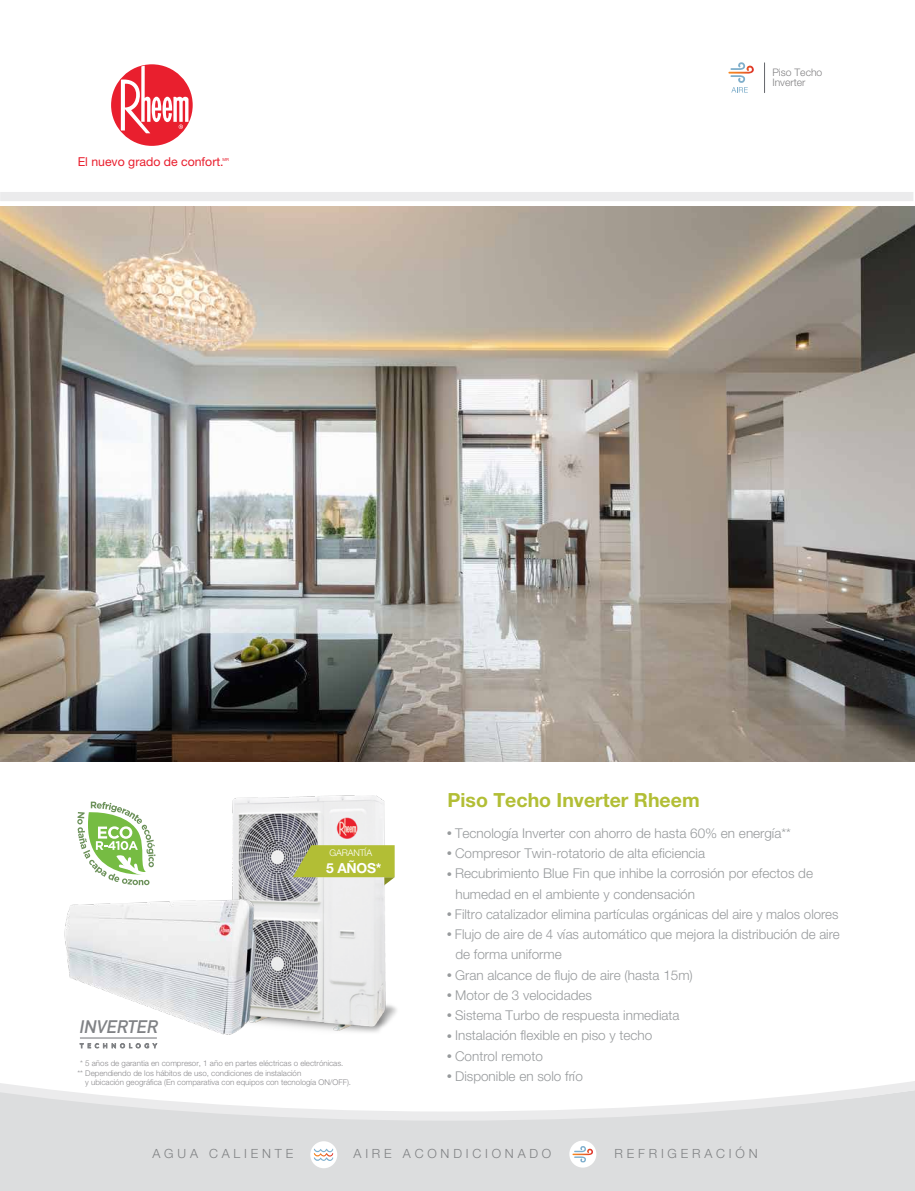
<style>
.page{position:relative;width:915px;height:1191px;background:#fff}
.page>*{position:absolute;margin:0;border:0;box-sizing:border-box;transform-origin:0 0}
.t1{font:700 19.5px "Helvetica Neue LT Std";color:#b2be35}
.t2{font:italic 17.85px "DIN Mittelschrift";color:#808285}
.t3{font:700 13.8px "Rheem Sans";color:#fff}
.t4{font:300 13.5px/20.2px "Rheem Sans";color:#979a9c}
.t5{font:300 12.6px "Helvetica Neue LT Std";letter-spacing:.3em;color:#808284}
.t6{font:12.3px "Helvetica Neue LT Std";color:#e91f2e}
.t7{font:300 10.35px/10.6px "Helvetica Neue LT Std";color:#818082}
.t8{font:300 9.15px "Rheem Sans";letter-spacing:-.02em;color:#fff}
.t9{font:300 7.95px/9.6px "Helvetica Neue LT Std";color:#8b8a8d}
.t10{font:4.2px "Helvetica Neue LT Std";color:#e91f2e}
.s1{font-size:10.5px}
</style>
<div class="page">
<img style="left:232px;top:795px;width:165px;height:238px">
<img style="left:0;top:207px;width:914px;height:554px">
<svg style="left:111px;top:64px;width:82px;height:82px"></svg>
<svg style="left:121px;top:66px;width:67px;height:67px"></svg>
<div style="left:0;top:192px;width:913px;height:9px;background:#ebebec"></div>
<div style="left:0;top:1125px;width:914px;height:66px;background:#dcddde"></div>
<svg style="left:0;top:1081px;width:914px;height:44px"></svg>
<div style="left:569px;top:1140px;width:27px;height:27px;background:#fff;border-radius:50%"></div>
<svg style="left:572px;top:1146px;width:21px;height:16px"></svg>
<div style="left:310px;top:1141px;width:27px;height:27px;background:#fff;border-radius:50%"></div>
<svg style="left:313px;top:1148px;width:20px;height:13px"></svg>
<img style="left:64px;top:872px;width:229px;height:177px">
<svg style="left:293px;top:845px;width:101px;height:40px;background:#b7c05c"></svg>
<svg style="left:77px;top:801px;width:78px;height:84px"></svg>
<hr style="left:764px;top:63px;width:1px;height:30px;background:#63656a">
<svg style="left:728px;top:62px;width:26px;height:31px"></svg>
<svg style="left:80px;top:1043px;width:77px;height:5px"></svg>
<hr style="left:80px;top:1037px;width:77px;height:1px;background:#808285">
<p class="t6" style="left:78px;top:155px;width:147px">El nuevo grado de confort.</p>
<p class="t10" style="left:222px;top:157px;width:8px">MR</p>
<p class="t7" style="left:772px;top:67px;width:51px">Piso Techo<br>Inverter</p>
<p class="t8" style="left:329px;top:847px;width:44px">GARANTÍA</p>
<p class="t3" style="left:326px;top:859px;width:57px">5 AÑOS*</p>
<h2 class="t2" style="left:79px;top:1016px;width:84px">INVERTER</h2>
<p class="t9" style="left:77px;top:1058px;width:267px;text-indent:3px">* 5 años de garantia en compresor, 1 año en partes eléctricas o electrónicas. ** Dependiendo de los hábitos de uso, condiciones de instalación</p>
<p class="t9" style="left:85px;top:1077px;width:267px">y ubicación geográfica (En comparativa con equipos con tecnología ON/OFF).</p>
<h1 class="t1" style="left:447px;top:788px;width:254px">Piso Techo Inverter Rheem</h1>
<p class="t4" style="left:447px;top:822px;width:345px"><span class="s1">•</span> Tecnología Inverter con ahorro de hasta 60% en energía**</p>
<p class="t4" style="left:447px;top:843px;width:260px"><span class="s1">•</span> Compresor Twin-rotatorio de alta eficiencia</p>
<p class="t4" style="left:455px;top:863px;width:359px;text-indent:-9px"><span class="s1">•</span> Recubrimiento Blue Fin que inhibe la corrosión por efectos de humedad en el ambiente y condensación</p>
<p class="t4" style="left:447px;top:903px;width:393px"><span class="s1">•</span> Filtro catalizador elimina partículas orgánicas del aire y malos olores</p>
<p class="t4" style="left:455px;top:924px;width:386px;text-indent:-9px"><span class="s1">•</span> Flujo de aire de 4 vías automático que mejora la distribución de aire de forma uniforme</p>
<p class="t4" style="left:447px;top:964px;width:247px"><span class="s1">•</span> Gran alcance de flujo de aire (hasta 15m)</p>
<p class="t4" style="left:447px;top:984px;width:146px"><span class="s1">•</span> Motor de 3 velocidades</p>
<p class="t4" style="left:447px;top:1005px;width:234px"><span class="s1">•</span> Sistema Turbo de respuesta inmediata</p>
<p class="t4" style="left:447px;top:1025px;width:207px"><span class="s1">•</span> Instalación flexible en piso y techo</p>
<p class="t4" style="left:447px;top:1045px;width:97px"><span class="s1">•</span> Control remoto</p>
<p class="t4" style="left:447px;top:1065px;width:137px"><span class="s1">•</span> Disponible en solo frío</p>
<p class="t5" style="left:152px;top:1145px;width:142px">AGUA CALIENTE</p>
<p class="t5" style="left:353px;top:1145px;width:199px">AIRE ACONDICIONADO</p>
<p class="t5" style="left:614px;top:1145px;width:144px">REFRIGERACIÓN</p>
</div>
